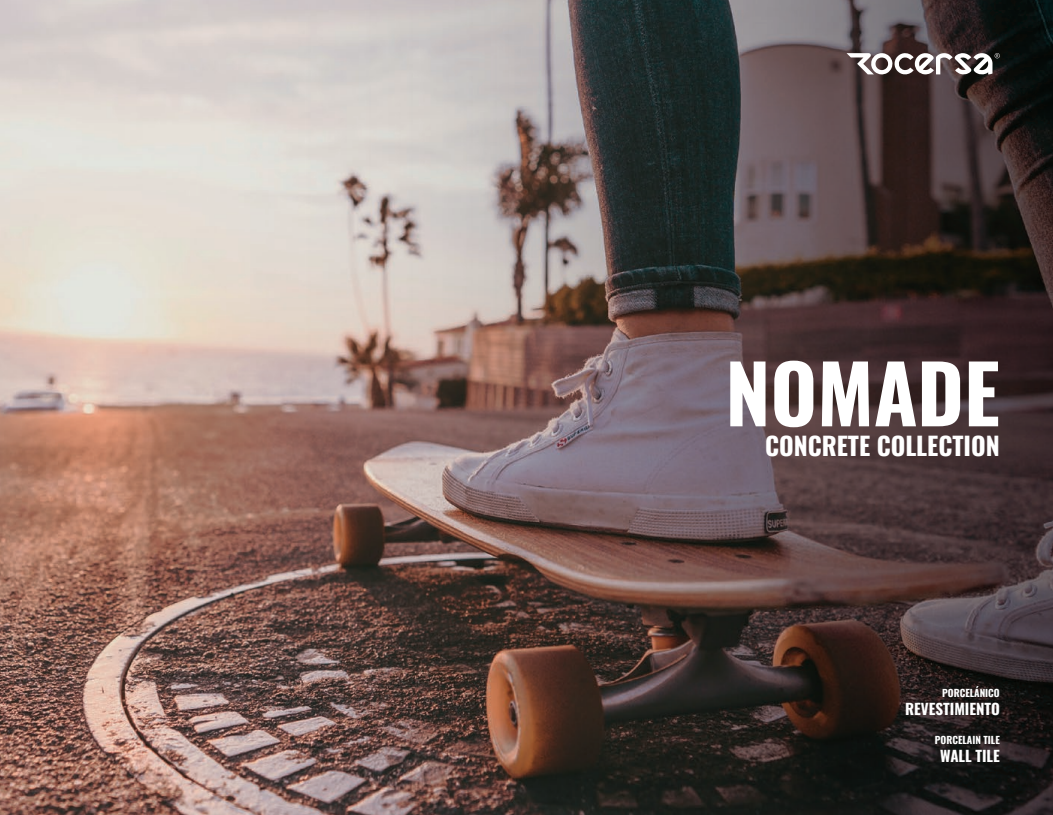
<style>
.page{position:relative;width:1053px;height:815px;background:#fff}
.page>*{position:absolute;margin:0;border:0;box-sizing:border-box;transform-origin:0 0}
.t1{font:700 80px "Oswald";color:#fff}
.t2{font:700 25px "Oswald";color:#fff}
.t3{font:700 15px "Oswald";color:#fff}
.t4{font:700 10px "Oswald";color:#fff}
</style>
<div class="page">
<img style="left:0;top:0;width:1052px;height:815px">
<svg style="left:846px;top:53px;width:153px;height:22px"></svg>
<h1 class="t1" style="left:725px;top:323px;width:276px">NOMADE</h1>
<h2 class="t2" style="left:765px;top:424px;width:236px">CONCRETE COLLECTION</h2>
<p class="t4" style="left:942px;top:684px;width:59px">PORCELÁNICO</p>
<h3 class="t3" style="left:905px;top:696px;width:96px">REVESTIMIENTO</h3>
<p class="t4" style="left:934px;top:731px;width:66px">PORCELAIN TILE</p>
<h3 class="t3" style="left:940px;top:742px;width:61px">WALL TILE</h3>
</div>
